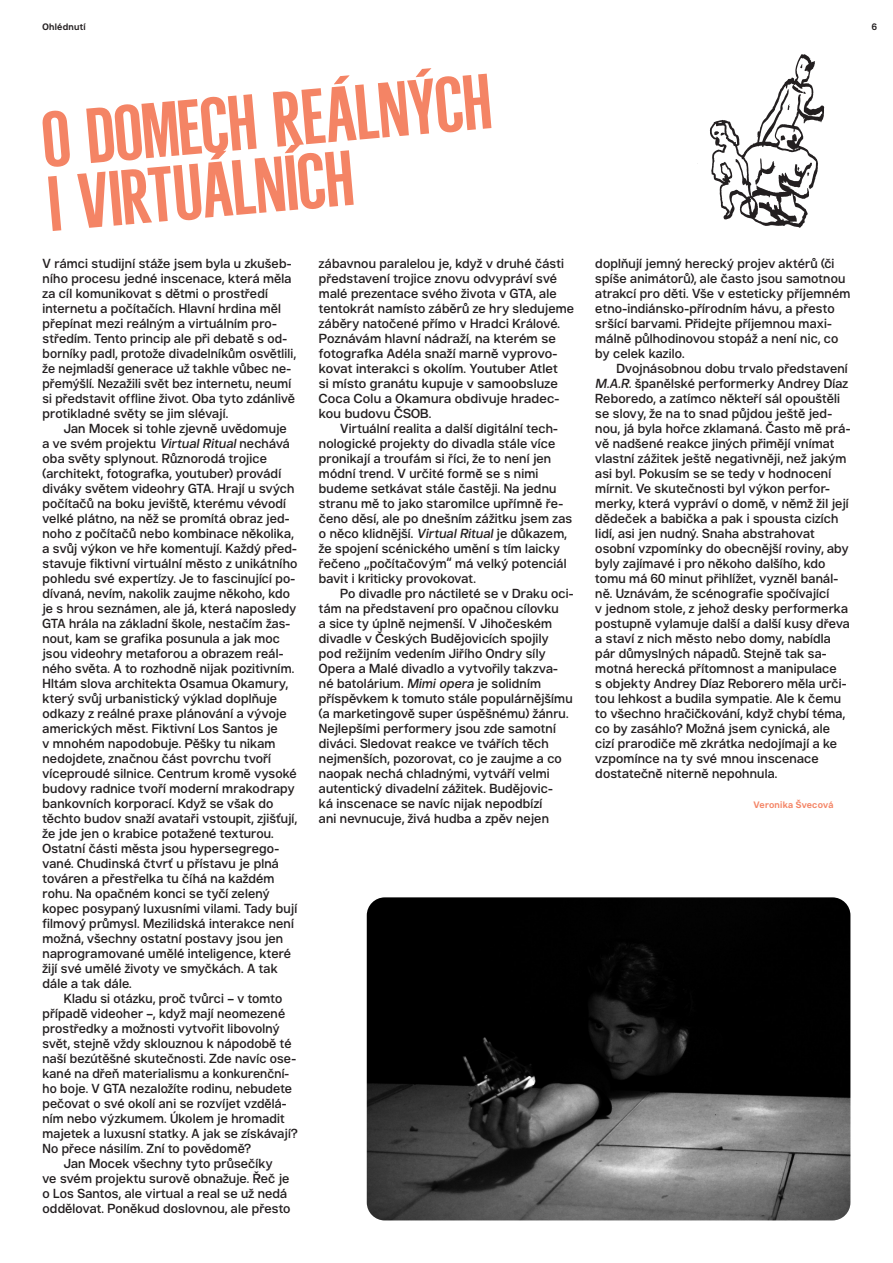
<style>
.page{position:relative;width:893px;height:1263px;background:#fff}
.page>*{position:absolute;margin:0;border:0;box-sizing:border-box;transform-origin:0 0}
.NADPIS_VELKY{font:78px/64.3px "Unlock Potencial EDIT 0004 REGIONY HADRIAN Bold";color:#f48465}
.text_s_odsazenim{font:13.5px/15px "Farbe Grotesk";letter-spacing:.015em;color:#231f20}
.text{font:13.5px/15px "Farbe Grotesk";letter-spacing:.015em;color:#231f20}
.podpis_pod_clankem{font:500 9.6px "Farbe Grotesk";letter-spacing:.025em;color:#f48465}
.text_malý{font:500 9.6px "Farbe Grotesk";letter-spacing:.03em;color:#231f20}
.s1{font-style:italic}
</style>
<div class="page">
<img style="left:367px;top:897px;width:483px;height:323px">
<img style="left:697px;top:54px;width:128px;height:174px">
<p class="text_malý" style="left:43px;top:21px;width:45px">Ohlédnutí</p>
<p class="text_malý" style="left:872px;top:21px;width:7px">6</p>
<p class="NADPIS_VELKY" style="left:40px;top:110px;width:452px;rotate:-5deg">O DOMECH REÁLNÝCH<br>I VIRTUÁLNÍCH</p>
<p class="text_s_odsazenim" style="left:319px;top:255px;width:257px">zábavnou paralelou je, když v druhé části představení trojice znovu odvypráví své malé prezentace svého života v GTA, ale tentokrát namísto záběrů ze hry sledujeme záběry natočené přímo v Hradci Králové.<br>Poznávám hlavní nádraží, na kterém se fotografka Adéla snaží marně vyprovo&shy;kovat interakci s okolím. Youtuber Atlet<br>si místo granátu kupuje v samoobsluze Coca Colu a Okamura obdivuje hradec&shy;kou budovu ČSOB.</p>
<p class="text_s_odsazenim" style="left:319px;top:420px;width:255px;text-indent:21px">Virtuální realita a další digitální tech&shy;nologické projekty do divadla stále více pronikají a troufám si říci, že to není jen módní trend. V určité formě se s nimi budeme setkávat stále častěji. Na jednu stranu mě to jako staromilce upřímně ře&shy;čeno děsí, ale po dnešním zážitku jsem zas o něco klidnější. <span class="s1">Virtual Ritual</span> je důkazem, že spojení scénického umění s tím laicky řečeno „počítačovým“ má velký potenciál bavit i kriticky provokovat.</p>
<p class="text_s_odsazenim" style="left:319px;top:585px;width:256px;text-indent:21px">Po divadle pro náctileté se v Draku oci&shy;tám na představení pro opačnou cílovku<br>a sice ty úplně nejmenší. V Jihočeském divadle v Českých Budějovicích spojily pod režijním vedením Jiřího Ondry síly Opera a Malé divadlo a vytvořily takzva&shy;né batolárium. <span class="s1">Mimi opera</span> je solidním příspěvkem k tomuto stále populárnějšímu (a marketingově super úspěšnému) žánru.<br>Nejlepšími performery jsou zde samotní diváci. Sledovat reakce ve tvářích těch nejmenších, pozorovat, co je zaujme a co naopak nechá chladnými, vytváří velmi autentický divadelní zážitek. Budějovic-<br>ká inscenace se navíc nijak nepodbízí<br>ani nevnucuje, živá hudba a zpěv nejen</p>
<p class="text" style="left:43px;top:255px;width:255px">V rámci studijní stáže jsem byla u zkušeb&shy;ního procesu jedné inscenace, která měla za cíl komunikovat s dětmi o prostředí internetu a počítačích. Hlavní hrdina měl přepínat mezi reálným a virtuálním pro&shy;středím. Tento princip ale při debatě s od&shy;borníky padl, protože divadelníkům osvětlili, že nejmladší generace už takhle vůbec ne&shy;přemýšlí. Nezažili svět bez internetu, neumí si představit offline život. Oba tyto zdánlivě protikladné světy se jim slévají.</p>
<p class="text_s_odsazenim" style="left:43px;top:420px;width:256px;text-indent:21px">Jan Mocek si tohle zjevně uvědomuje<br>a ve svém projektu <span class="s1">Virtual Ritual</span> nechává oba světy splynout. Různorodá trojice (architekt, fotografka, youtuber) provádí diváky světem videohry GTA. Hrají u svých počítačů na boku jeviště, kterému vévodí velké plátno, na něž se promítá obraz jed&shy;noho z počítačů nebo kombinace několika, a svůj výkon ve hře komentují. Každý před&shy;stavuje fiktivní virtuální město z unikátního pohledu své expertízy. Je to fascinující po&shy;dívaná, nevím, nakolik zaujme někoho, kdo je s hrou seznámen, ale já, která naposledy GTA hrála na základní škole, nestačím žas&shy;nout, kam se grafika posunula a jak moc jsou videohry metaforou a obrazem reál&shy;ného světa. A to rozhodně nijak pozitivním.<br>Hltám slova architekta Osamua Okamury, který svůj urbanistický výklad doplňuje odkazy z reálné praxe plánování a vývoje amerických měst. Fiktivní Los Santos je<br>v mnohém napodobuje. Pěšky tu nikam nedojdete, značnou část povrchu tvoří víceproudé silnice. Centrum kromě vysoké budovy radnice tvoří moderní mrakodrapy bankovních korporací. Když se však do těchto budov snaží avataři vstoupit, zjišťují, že jde jen o krabice potažené texturou.<br>Ostatní části města jsou hypersegrego&shy;vané. Chudinská čtvrť u přístavu je plná továren a přestřelka tu číhá na každém rohu. Na opačném konci se tyčí zelený kopec posypaný luxusními vilami. Tady bují filmový průmysl. Mezilidská interakce není možná, všechny ostatní postavy jsou jen naprogramované umělé inteligence, které žijí své umělé životy ve smyčkách. A tak dále a tak dále.</p>
<p class="text_s_odsazenim" style="left:43px;top:990px;width:257px;text-indent:21px">Kladu si otázku, proč tvůrci – v tomto případě videoher –, když mají neomezené prostředky a možnosti vytvořit libovolný svět, stejně vždy sklouznou k nápodobě té naší bezútěšné skutečnosti. Zde navíc ose&shy;kané na dřeň materialismu a konkurenční&shy;ho boje. V GTA nezaložíte rodinu, nebudete pečovat o své okolí ani se rozvíjet vzdělá&shy;ním nebo výzkumem. Úkolem je hromadit majetek a luxusní statky. A jak se získávají?<br>No přece násilím. Zní to povědomě?</p>
<p class="text_s_odsazenim" style="left:43px;top:1155px;width:250px;text-align:center">Jan Mocek všechny tyto průsečíky<br>ve svém projektu surově obnažuje. Řeč je o Los Santos, ale virtual a real se už nedá oddělovat. Poněkud doslovnou, ale přesto</p>
<p class="text_s_odsazenim" style="left:595px;top:255px;width:257px">doplňují jemný herecký projev aktérů (či spíše animátorů), ale často jsou samotnou atrakcí pro děti. Vše v esteticky příjemném etno-indiánsko-přírodním hávu, a přesto sršící barvami. Přidejte příjemnou maxi&shy;málně půlhodinovou stopáž a není nic, co by celek kazilo.</p>
<p class="text_s_odsazenim" style="left:595px;top:360px;width:257px;text-indent:21px">Dvojnásobnou dobu trvalo představení <span class="s1">M.A.R.</span> španělské performerky Andrey Díaz Reboredo, a zatímco někteří sál opouštěli se slovy, že na to snad půjdou ještě jed&shy;nou, já byla hořce zklamaná. Často mě prá&shy;vě nadšené reakce jiných přimějí vnímat vlastní zážitek ještě negativněji, než jakým asi byl. Pokusím se se tedy v hodnocení mírnit. Ve skutečnosti byl výkon perfor&shy;merky, která vypráví o domě, v němž žil její dědeček a babička a pak i spousta cizích lidí, asi jen nudný. Snaha abstrahovat osobní vzpomínky do obecnější roviny, aby byly zajímavé i pro někoho dalšího, kdo tomu má 60 minut přihlížet, vyzněl banál&shy;ně. Uznávám, že scénografie spočívající<br>v jednom stole, z jehož desky performerka postupně vylamuje další a další kusy dřeva a staví z nich město nebo domy, nabídla pár důmyslných nápadů. Stejně tak sa&shy;motná herecká přítomnost a manipulace<br>s objekty Andrey Díaz Reborero měla urči&shy;tou lehkost a budila sympatie. Ale k čemu to všechno hračičkování, když chybí téma, co by zasáhlo? Možná jsem cynická, ale cizí prarodiče mě zkrátka nedojímají a ke vzpomínce na ty své mnou inscenace dostatečně niterně nepohnula.</p>
<p class="podpis_pod_clankem" style="left:753px;top:799px;width:81px">Veronika Švecová</p>
</div>
